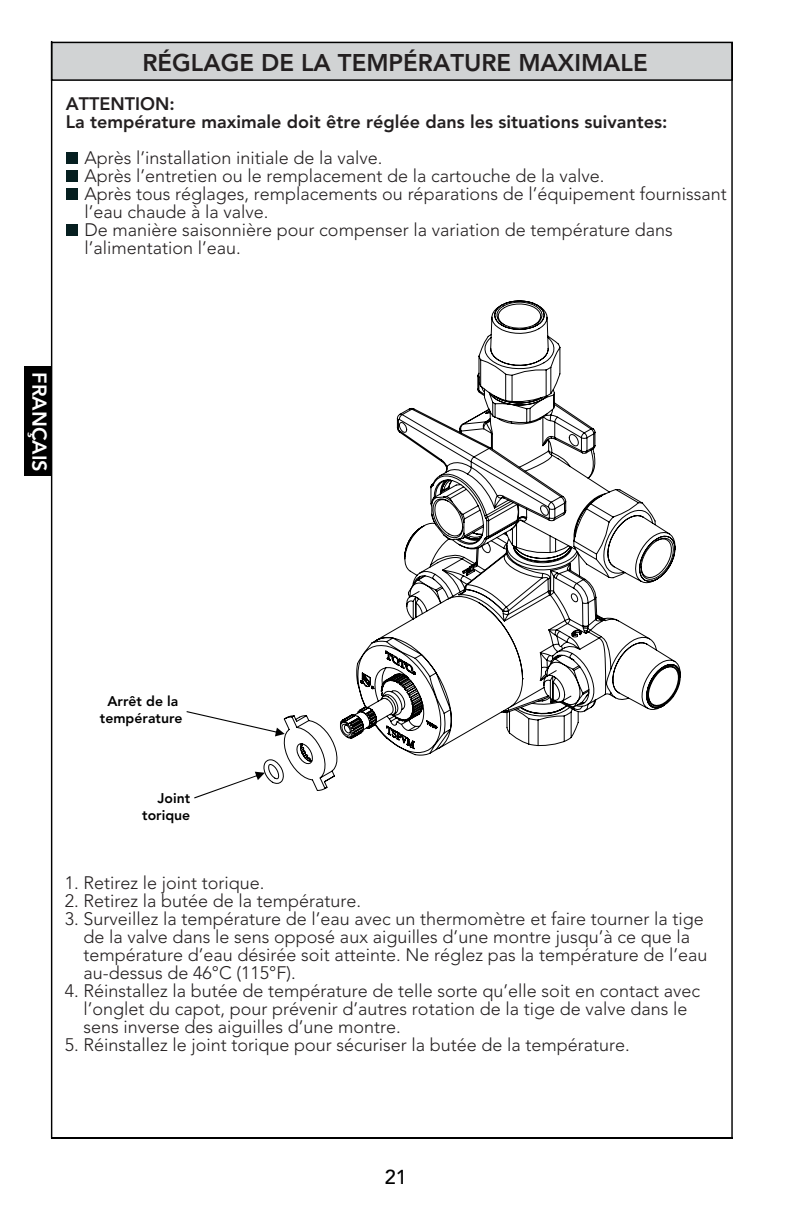
<style>
.page{position:relative;width:792px;height:1224px;background:#fff}
.page>*{position:absolute;margin:0;border:0;box-sizing:border-box;transform-origin:0 0}
.t1{font:800 24px "Avenir LT Std";color:#231f20}
.t2{font:800 20px "Avenir LT Std";color:#fff}
.t3{font:500 20px "Avenir LT Std";color:#000}
.t4{font:300 18px/18px "Avenir LT Std";color:#231f20}
.t5{font:800 18px/18px "Avenir LT Std";color:#231f20}
.t6{font:800 14px/16.8px "Avenir LT Std";color:#000;text-align:center}
</style>
<div class="page">
<div style="left:51px;top:42px;width:682px;height:39px;background:#d1d3d4;border:2px solid #000"></div>
<hr style="left:51px;top:41px;width:1px;height:1097px;background:#000">
<hr style="left:731px;top:42px;width:2px;height:1096px;background:#000">
<div style="left:24px;top:367px;width:28px;height:109px;background:#000"></div>
<svg style="left:187px;top:711px;width:76px;height:19px"></svg>
<svg style="left:194px;top:772px;width:69px;height:27px"></svg>
<hr style="left:51px;top:1137px;width:682px;height:1px;background:#000">
<svg style="left:263px;top:300px;width:418px;height:491px"></svg>
<div style="left:66px;top:153px;width:11px;height:11px;background:#061f20"></div>
<div style="left:66px;top:170px;width:11px;height:12px;background:#061f20"></div>
<div style="left:66px;top:189px;width:11px;height:11px;background:#061f20"></div>
<div style="left:66px;top:224px;width:11px;height:12px;background:#061f20"></div>
<h1 class="t1" style="left:142px;top:48px;width:507px">RÉGLAGE DE LA TEMPÉRATURE MAXIMALE</h1>
<p class="t5" style="left:66px;top:95px;width:603px">ATTENTION:<br>La température maximale doit être réglée dans les situations suivantes:</p>
<p class="t4" style="left:85px;top:149px;width:644px">Après l’installation initiale de la valve.<br>Après l’entretien ou le remplacement de la cartouche de la valve.<br>Après tous réglages, remplacements ou réparations de l’équipement fournissant l’eau chaude à la valve.<br>De manière saisonnière pour compenser la variation de température dans l’alimentation l’eau.</p>
<p class="t2" style="left:51px;top:372px;width:101px;rotate:90deg">FRANÇAIS</p>
<p class="t6" style="left:100px;top:693px;width:84px">Arrêt de la température</p>
<p class="t6" style="left:142px;top:790px;width:50px;text-align:right">Joint torique</p>
<p class="t4" style="left:65px;top:874px;width:201px">1. Retirez le joint torique.</p>
<p class="t4" style="left:65px;top:892px;width:298px">2. Retirez la butée de la température.</p>
<p class="t4" style="left:83px;top:910px;width:625px;text-indent:-19px">3. Surveillez la température de l’eau avec un thermomètre et faire tourner la tige de la valve dans le sens opposé aux aiguilles d’une montre jusqu’à ce que la température d’eau désirée soit atteinte. Ne réglez pas la température de l’eau au-dessus de 46°C (115°F).</p>
<p class="t4" style="left:83px;top:982px;width:618px;text-indent:-19px">4. Réinstallez la butée de température de telle sorte qu’elle soit en contact avec l’onglet du capot, pour prévenir d’autres rotation de la tige de valve dans le sens inverse des aiguilles d’une montre.</p>
<p class="t4" style="left:65px;top:1036px;width:567px">5. Réinstallez le joint torique pour sécuriser la butée de la température.</p>
<p class="t3" style="left:385px;top:1165px;width:24px">21</p>
</div>
